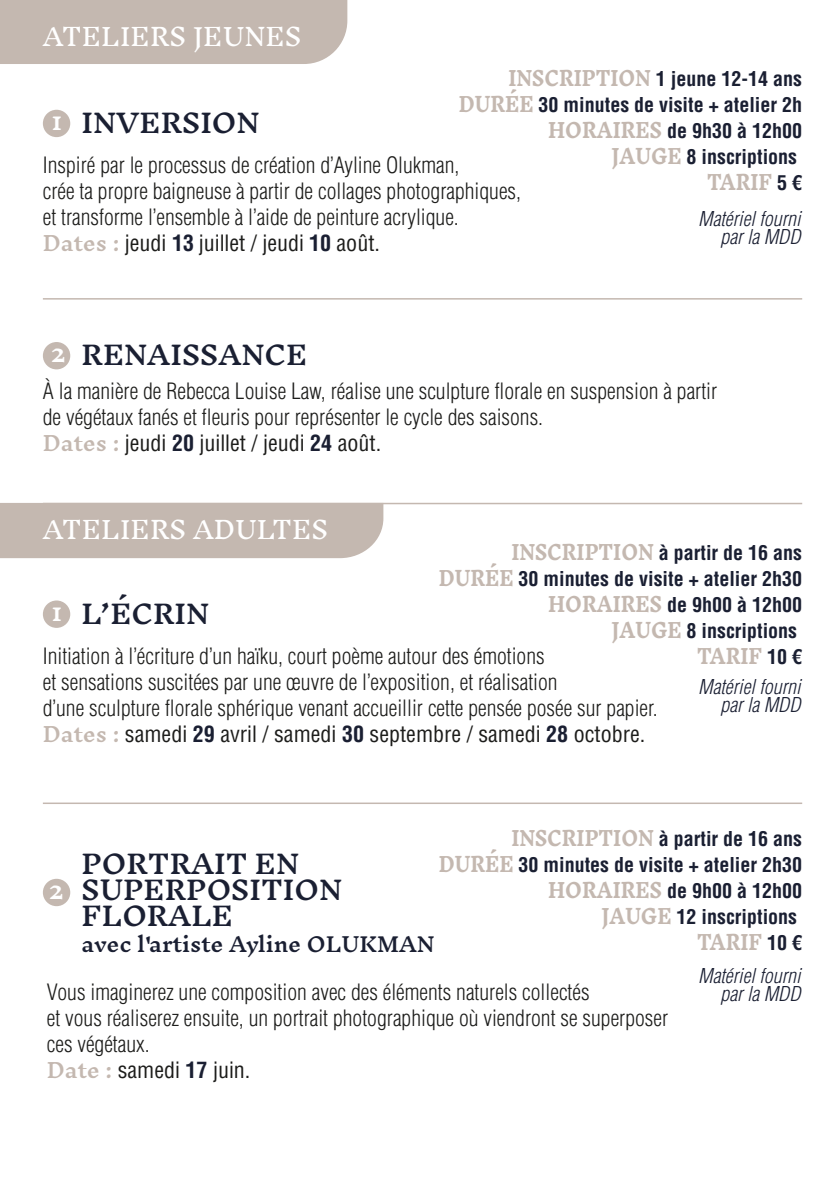
<style>
.page{position:relative;width:840px;height:1191px;background:#fff}
.page>*{position:absolute;margin:0;border:0;box-sizing:border-box;transform-origin:0 0}
.t1{font:600 26px/26px "Inknut Antiqua";color:#1a1f32}
.t2{font:24px "Inknut Antiqua";color:#fff}
.t3{font:600 23.2px "Inknut Antiqua";color:#fff}
.t4{font:300 condensed 22px/26px "Helvetica LT Std";color:#1d1d1b}
.t5{font:700 condensed 20px/26px "Helvetica LT Std";color:#1a1f32;text-align:right}
.t6{font:italic 300 condensed 20px/18px "Helvetica LT Std";color:#1a1f32;text-align:right}
.t7{font:600 20px "Inknut Antiqua";color:#1a1f32}
.t8{font:700 20px "Inknut Antiqua";color:#c4b8b0;scale:.87 1}
.s1{font-family:"Inknut Antiqua";font-stretch:normal;color:#c4b8b0}
.s2{font-family:"Helvetica LT Std";font-stretch:condensed;color:#1a1f32}
.s3{font-family:"Inknut Antiqua";font-weight:600;font-stretch:normal;font-size:20px;color:#c4b8b0}
.s4{font-weight:400}
.s5{font-weight:700;color:#1a1f32}
.s6{font-size:23.2px;color:#fff}
</style>
<div class="page">
<div style="left:43px;top:110px;width:27px;height:27px;background:#c4b8b0;border-radius:50%"></div>
<div style="left:0;top:0;width:347px;height:64px;background:#c4b8b0"></div>
<div style="left:43px;top:600px;width:27px;height:28px;background:#c4b8b0;border-radius:50%"></div>
<div style="left:43px;top:878px;width:27px;height:28px;background:#c4b8b0;border-radius:50%"></div>
<hr style="left:43px;top:298px;width:758px;height:1px;background:#c4b8b0">
<div style="left:43px;top:342px;width:27px;height:27px;background:#c4b8b0;border-radius:50%"></div>
<hr style="left:43px;top:503px;width:758px;height:1px;background:#c4b8b0">
<div style="left:0;top:503px;width:383px;height:55px;background:#c4b8b0"></div>
<hr style="left:43px;top:802px;width:758px;height:2px;background:#c4b8b0">
<p class="t2" style="left:43px;top:24px;width:260px">ATELIERS JEUNES</p>
<p class="t5" style="left:458px;top:65px;width:345px"><span class="s1">INSCRIPTION</span> 1 jeune 12-14 ans<br><span class="s1">DURÉE</span> 30 minutes de visite + atelier 2h<br><span class="s1">HORAIRES</span> de 9h30 à 12h00<br><span class="s1">JAUGE</span> 8 inscriptions</p>
<p class="t8" style="left:706px;top:171px;width:111px">TARIF <span class="s2">5 €</span></p>
<p class="t1" style="left:81px;top:111px;width:179px">INVERSION</p>
<p class="t4" style="left:43px;top:152px;width:479px">Inspiré par le processus de création d’Ayline Olukman,<br>crée ta propre baigneuse à partir de collages photographiques, et transforme l’ensemble à l’aide de peinture acrylique.<br><span class="s3">Dates :</span> <span class="s4">jeudi</span> <span class="s5">13</span> <span class="s4">juillet / jeudi</span> <span class="s5">10</span> <span class="s4">août.</span></p>
<p class="t3" style="left:51px;top:108px;width:13px">1</p>
<p class="t6" style="left:697px;top:210px;width:104px">Matériel fourni par la MDD</p>
<p class="t1" style="left:51px;top:343px;width:257px"><span class="s6">2</span> RENAISSANCE</p>
<p class="t4" style="left:43px;top:378px;width:675px">À la manière de Rebecca Louise Law, réalise une sculpture florale en suspension à partir de végétaux fanés et fleuris pour représenter le cycle des saisons.<br><span class="s3">Dates :</span> <span class="s4">jeudi</span> <span class="s5">20</span> <span class="s4">juillet / jeudi</span> <span class="s5">24</span> <span class="s4">août.</span></p>
<p class="t2" style="left:43px;top:517px;width:287px">ATELIERS ADULTES</p>
<p class="t5" style="left:438px;top:539px;width:365px"><span class="s1">INSCRIPTION</span> à partir de 16 ans<br><span class="s1">DURÉE</span> 30 minutes de visite + atelier 2h30<br><span class="s1">HORAIRES</span> de 9h00 à 12h00<br><span class="s1">JAUGE</span> 8 inscriptions</p>
<p class="t8" style="left:696px;top:645px;width:122px">TARIF <span class="s2">10 €</span></p>
<p class="t1" style="left:51px;top:601px;width:159px"><span class="s6">1</span> L’ÉCRIN</p>
<p class="t4" style="left:43px;top:642px;width:615px">Initiation à l’écriture d’un haïku, court poème autour des émotions<br>et sensations suscitées par une œuvre de l’exposition, et réalisation<br>d’une sculpture florale sphérique venant accueillir cette pensée posée sur papier.<br><span class="s3">Dates :</span> <span class="s4">samedi</span> <span class="s5">29</span> <span class="s4">avril / samedi</span> <span class="s5">30</span> <span class="s4">septembre / samedi</span> <span class="s5">28</span> <span class="s4">octobre.</span></p>
<p class="t6" style="left:697px;top:678px;width:104px">Matériel fourni par la MDD</p>
<p class="t5" style="left:438px;top:825px;width:365px"><span class="s1">INSCRIPTION</span> à partir de 16 ans<br><span class="s1">DURÉE</span> 30 minutes de visite + atelier 2h30<br><span class="s1">HORAIRES</span> de 9h00 à 12h00<br><span class="s1">JAUGE</span> 12 inscriptions</p>
<p class="t8" style="left:696px;top:931px;width:122px">TARIF <span class="s2">10 €</span></p>
<p class="t1" style="left:81px;top:852px;width:262px">PORTRAIT EN<br>SUPERPOSITION<br>FLORALE</p>
<p class="t7" style="left:81px;top:933px;width:354px">avec l'artiste Ayline OLUKMAN</p>
<p class="t4" style="left:47px;top:978px;width:622px">Vous imaginerez une composition avec des éléments naturels collectés<br>et vous réaliserez ensuite, un portrait photographique où viendront se superposer ces végétaux.<br><span class="s3">Date :</span> <span class="s4">samedi</span> <span class="s5">17</span> <span class="s4">juin.</span></p>
<p class="t3" style="left:49px;top:877px;width:16px">2</p>
<p class="t6" style="left:697px;top:967px;width:104px">Matériel fourni par la MDD</p>
</div>
